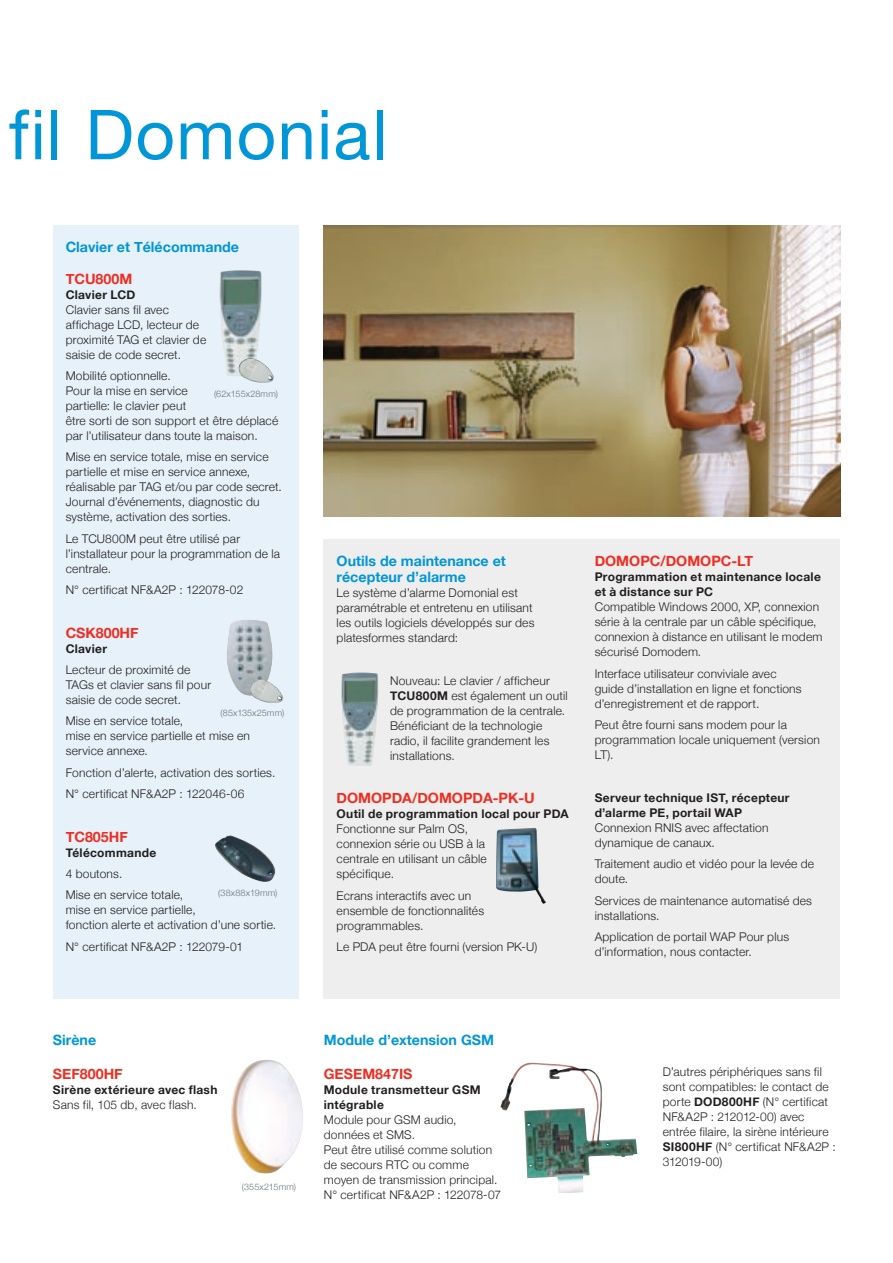
<style>
.page{position:relative;width:893px;height:1263px;background:#fff}
.page>*{position:absolute;margin:0;border:0;box-sizing:border-box;transform-origin:0 0}
.t1{font:69px "Helvetica Neue";letter-spacing:.02em;color:#0196d7}
.Sub_heads_bright_blu{font:700 14.25px/15.8px "Helvetica Neue";color:#0196d7}
.Sub_heads_red{font:700 14.25px "Helvetica Neue";color:#ee2e22}
.Body_copy_THIS_BRO{font:300 12px/15px "Helvetica Neue";letter-spacing:.015em;color:#231f20}
.Body_copy_THIS_BRO-2{font:700 12px/15px "Helvetica Neue";letter-spacing:.025em;color:#231f20}
.dims{font:300 9px "Helvetica Neue";letter-spacing:.02em;color:#687379}
.s1{font-weight:700}
.s2{font-weight:300}
</style>
<div class="page">
<img style="left:324px;top:225px;width:516px;height:292px">
<div style="left:53px;top:225px;width:245px;height:774px;background:#e6f1f9"></div>
<img style="left:219px;top:270px;width:43px;height:106px">
<img style="left:237px;top:358px;width:37px;height:25px">
<img style="left:227px;top:620px;width:46px;height:76px">
<img style="left:249px;top:679px;width:34px;height:24px">
<img style="left:215px;top:835px;width:61px;height:47px">
<img style="left:231px;top:1059px;width:72px;height:114px">
<img style="left:500px;top:1062px;width:137px;height:131px">
<div style="left:324px;top:540px;width:516px;height:459px;background:#eeeeef"></div>
<img style="left:496px;top:828px;width:50px;height:76px">
<img style="left:341px;top:672px;width:38px;height:94px">
<h1 class="t1" style="left:9px;top:94px;width:380px">fil Domonial</h1>
<p class="Sub_heads_bright_blu" style="left:66px;top:239px;width:175px">Clavier et Télécommande</p>
<p class="Sub_heads_red" style="left:66px;top:270px;width:68px">TCU800M</p>
<p class="Body_copy_THIS_BRO" style="left:66px;top:286px;width:142px"><span class="s1">Clavier LCD<br></span>Clavier sans fil avec affichage LCD, lecteur de proximité TAG et clavier de saisie de code secret.</p>
<p class="Body_copy_THIS_BRO" style="left:66px;top:368px;width:214px">Mobilité optionnelle.<br>Pour la mise en service<br>partielle: le clavier peut<br>être sorti de son support et être déplacé par l’utilisateur dans toute la maison.</p>
<p class="Body_copy_THIS_BRO" style="left:66px;top:449px;width:218px">Mise en service totale, mise en service partielle et mise en service annexe, réalisable par TAG et/ou par code secret.<br>Journal d’événements, diagnostic du système, activation des sorties.</p>
<p class="Body_copy_THIS_BRO" style="left:66px;top:531px;width:216px">Le TCU800M peut être utilisé par l’installateur pour la programmation de la centrale.</p>
<p class="Body_copy_THIS_BRO" style="left:66px;top:582px;width:179px">N° certificat NF&amp;A2P : 122078-02</p>
<p class="Sub_heads_red" style="left:66px;top:624px;width:74px">CSK800HF</p>
<p class="Body_copy_THIS_BRO-2" style="left:66px;top:640px;width:43px">Clavier</p>
<p class="Body_copy_THIS_BRO" style="left:66px;top:662px;width:147px">Lecteur de proximité de<br>TAGs et clavier sans fil pour saisie de code secret.</p>
<p class="Body_copy_THIS_BRO" style="left:66px;top:713px;width:186px">Mise en service totale,<br>mise en service partielle et mise en service annexe.</p>
<p class="Body_copy_THIS_BRO" style="left:66px;top:765px;width:211px">Fonction d’alerte, activation des sorties.</p>
<p class="Body_copy_THIS_BRO" style="left:66px;top:786px;width:180px">N° certificat NF&amp;A2P : 122046-06</p>
<p class="Sub_heads_red" style="left:66px;top:828px;width:64px">TC805HF</p>
<p class="Body_copy_THIS_BRO-2" style="left:66px;top:844px;width:92px">Télécommande</p>
<p class="Body_copy_THIS_BRO" style="left:66px;top:866px;width:58px">4 boutons.</p>
<p class="Body_copy_THIS_BRO" style="left:66px;top:887px;width:212px">Mise en service totale,<br>mise en service partielle,<br>fonction alerte et activation d’une sortie.</p>
<p class="Body_copy_THIS_BRO" style="left:66px;top:939px;width:179px">N° certificat NF&amp;A2P : 122079-01</p>
<p class="dims" style="left:214px;top:388px;width:65px">(62x155x28mm)</p>
<p class="dims" style="left:221px;top:707px;width:65px">(85x135x25mm)</p>
<p class="dims" style="left:218px;top:887px;width:61px">(38x88x19mm)</p>
<p class="Sub_heads_bright_blu" style="left:337px;top:553px;width:171px">Outils de maintenance et récepteur d’alarme</p>
<p class="Body_copy_THIS_BRO" style="left:337px;top:585px;width:199px">Le système d’alarme Domonial est paramétrable et entretenu en utilisant les outils logiciels développés sur des platesformes standard:</p>
<p class="Body_copy_THIS_BRO" style="left:390px;top:673px;width:179px">Nouveau: Le clavier / afficheur<br><span class="s1">TCU800M</span> est également un outil de programmation de la centrale.<br>Bénéficiant de la technologie radio, il facilite grandement les installations.</p>
<p class="Sub_heads_red" style="left:337px;top:789px;width:200px">DOMOPDA/DOMOPDA-PK-U</p>
<p class="Body_copy_THIS_BRO" style="left:337px;top:806px;width:234px"><span class="s1">Outil de programmation local pour PDA<br></span>Fonctionne sur Palm OS,<br>connexion série ou USB à la<br>centrale en utilisant un câble<br>spécifique.</p>
<p class="Body_copy_THIS_BRO" style="left:337px;top:888px;width:149px">Ecrans interactifs avec un ensemble de fonctionnalités programmables.</p>
<p class="Body_copy_THIS_BRO" style="left:337px;top:939px;width:202px">Le PDA peut être fourni (version PK-U)</p>
<p class="Sub_heads_red" style="left:595px;top:552px;width:160px">DOMOPC/DOMOPC-LT</p>
<p class="Body_copy_THIS_BRO" style="left:595px;top:569px;width:229px"><span class="s1">Programmation et maintenance locale et à distance sur PC<br></span>Compatible Windows 2000, XP, connexion série à la centrale par un câble spécifique, connexion à distance en utilisant le modem sécurisé Domodem.</p>
<p class="Body_copy_THIS_BRO" style="left:595px;top:666px;width:208px">Interface utilisateur conviviale avec guide d’installation en ligne et fonctions d’enregistrement et de rapport.</p>
<p class="Body_copy_THIS_BRO" style="left:595px;top:717px;width:227px">Peut être fourni sans modem pour la programmation locale uniquement (version<br>LT).</p>
<p class="Body_copy_THIS_BRO-2" style="left:595px;top:790px;width:196px">Serveur technique IST, récepteur d’alarme PE, portail WAP<br><span class="s2">Connexion RNIS avec affectation dynamique de canaux.</span></p>
<p class="Body_copy_THIS_BRO" style="left:595px;top:856px;width:221px">Traitement audio et vidéo pour la levée de doute.</p>
<p class="Body_copy_THIS_BRO" style="left:595px;top:892px;width:219px">Services de maintenance automatisé des installations.</p>
<p class="Body_copy_THIS_BRO" style="left:595px;top:929px;width:196px">Application de portail WAP Pour plus d’information, nous contacter.</p>
<p class="Sub_heads_bright_blu" style="left:53px;top:1032px;width:45px">Sirène</p>
<p class="Sub_heads_red" style="left:53px;top:1065px;width:71px">SEF800HF</p>
<p class="Body_copy_THIS_BRO-2" style="left:53px;top:1082px;width:166px">Sirène extérieure avec flash<br><span class="s2">Sans fil, 105 db, avec flash.</span></p>
<p class="dims" style="left:242px;top:1181px;width:56px">(355x215mm)</p>
<p class="Sub_heads_bright_blu" style="left:324px;top:1032px;width:172px">Module d’extension GSM</p>
<p class="Sub_heads_red" style="left:324px;top:1065px;width:90px">GESEM847IS</p>
<p class="Body_copy_THIS_BRO" style="left:324px;top:1082px;width:179px"><span class="s1">Module transmetteur GSM intégrable<br></span>Module pour GSM audio, données et SMS.<br>Peut être utilisé comme solution de secours RTC ou comme moyen de transmission principal.<br>N° certificat NF&amp;A2P : 122078-07</p>
<p class="Body_copy_THIS_BRO" style="left:663px;top:1064px;width:175px">D’autres périphériques sans fil sont compatibles: le contact de porte <span class="s1">DOD800HF</span> (N° certificat<br>NF&amp;A2P : 212012-00) avec entrée filaire, la sirène intérieure<br><span class="s1">SI800HF</span> (N° certificat NF&amp;A2P :<br>312019-00)</p>
</div>
